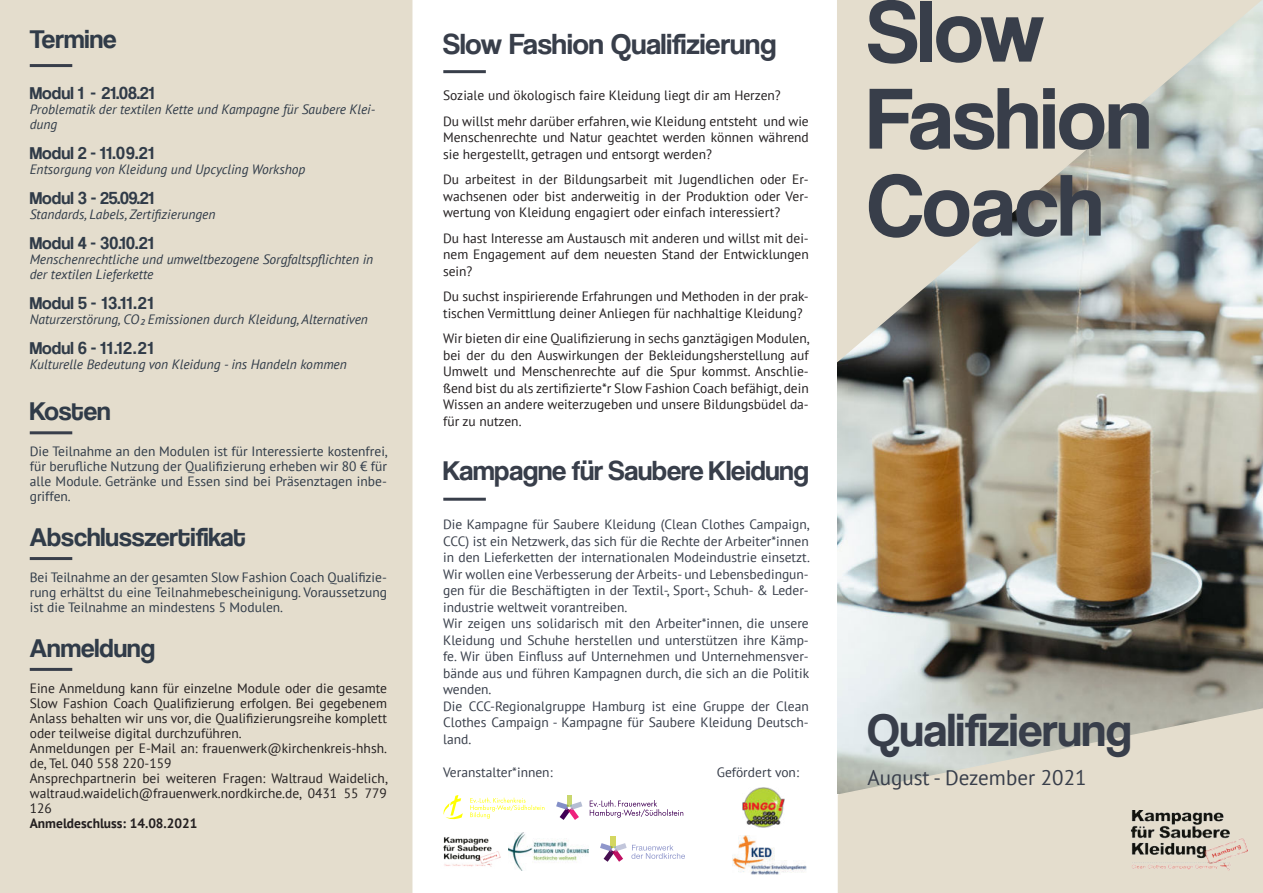
<style>
.page{position:relative;width:1263px;height:893px;background:#fff}
.page>*{position:absolute;margin:0;border:0;box-sizing:border-box;transform-origin:0 0}
.t1{font:90px/87px "Coolvetica Rg";color:#383e4a}
.t2{font:48px "Coolvetica Rg";color:#383e4a}
.t3{font:30px "Coolvetica Rg";color:#383e4a}
.t4{font:28.5px "Coolvetica Rg";letter-spacing:-.005em;color:#383e4a}
.t5{font:27px "Coolvetica Rg";color:#303b48}
.t6{font:21px "PT Sans";color:#383e4a}
.t7{font:18px "Coolvetica Rg";color:#303b48}
.t8{font:13.5px/16.5px "PT Sans";color:#231f20}
.t9{font:13.5px/16.5px "PT Sans";color:#383e4a}
.t10{font:italic 13.5px/15px "PT Sans";color:#303b48}
.t11{font:13.5px/15px "PT Sans";color:#303b48;text-align:justify}
.t12{font:700 13.5px "PT Sans";color:#231f20}
</style>
<div class="page">
<img style="left:838px;top:364px;width:425px;height:341px">
<div style="left:0;top:0;width:412px;height:893px;background:#e4ddcd"></div>
<svg style="left:837px;top:0;width:426px;height:364px;background:#c6c5ba"></svg>
<hr style="left:443px;top:70px;width:43px;height:3px;background:#383e4a">
<hr style="left:443px;top:498px;width:43px;height:3px;background:#383e4a">
<hr style="left:30px;top:64px;width:42px;height:3px;background:#383e4a">
<hr style="left:30px;top:431px;width:42px;height:3px;background:#383e4a">
<hr style="left:30px;top:557px;width:42px;height:3px;background:#383e4a">
<hr style="left:30px;top:668px;width:42px;height:3px;background:#383e4a">
<svg style="left:837px;top:705px;width:426px;height:188px;background:#dbd7ca"></svg>
<img style="left:1125px;top:810px;width:126px;height:65px">
<div style="left:611px;top:836px;width:5px;height:12px;background:#d4d761"></div>
<svg style="left:600px;top:843px;width:85px;height:19px"></svg>
<img style="left:443px;top:837px;width:58px;height:30px">
<img style="left:742px;top:787px;width:43px;height:40px">
<svg style="left:590px;top:800px;width:93px;height:18px"></svg>
<div style="left:567px;top:795px;width:5px;height:11px;background:#c9d76e"></div>
<svg style="left:556px;top:802px;width:26px;height:18px"></svg>
<svg style="left:470px;top:798px;width:74px;height:21px"></svg>
<svg style="left:443px;top:795px;width:20px;height:25px"></svg>
<img style="left:732px;top:835px;width:74px;height:39px">
<img style="left:509px;top:832px;width:79px;height:38px">
<h3 class="t5" style="left:30px;top:28px;width:89px">Termine</h3>
<h3 class="t7" style="left:30px;top:86px;width:126px">Modul 1 - 21.08.21</h3>
<p class="t10" style="left:30px;top:103px;width:347px">Problematik der textilen Kette und Kampagne für Saubere Klei&shy;dung</p>
<h3 class="t7" style="left:30px;top:146px;width:126px">Modul 2 - 11.09.21</h3>
<p class="t10" style="left:30px;top:163px;width:277px">Entsorgung von Kleidung und Upcycling Workshop</p>
<h3 class="t7" style="left:30px;top:191px;width:126px">Modul 3 - 25.09.21</h3>
<p class="t10" style="left:30px;top:207px;width:187px">Standards, Labels, Zertifizierungen</p>
<h3 class="t7" style="left:30px;top:236px;width:125px">Modul 4 - 30.10.21</h3>
<p class="t10" style="left:30px;top:252px;width:345px">Menschenrechtliche und umweltbezogene Sorgfaltspflichten in der textilen Lieferkette</p>
<h3 class="t7" style="left:30px;top:296px;width:125px">Modul 5 - 13.11.21</h3>
<p class="t10" style="left:30px;top:312px;width:340px">Naturzerstörung, CO² Emissionen durch Kleidung, Alternativen</p>
<h3 class="t7" style="left:30px;top:341px;width:125px">Modul 6 - 11.12.21</h3>
<p class="t10" style="left:30px;top:358px;width:319px">Kulturelle Bedeutung von Kleidung - ins Handeln kommen</p>
<h3 class="t5" style="left:30px;top:400px;width:83px">Kosten</h3>
<p class="t11" style="left:30px;top:444px;width:360px">Die Teilnahme an den Modulen ist für Interessierte kostenfrei, für berufliche Nutzung der Qualifizierung erheben wir 80 € für alle Module. Getränke und Essen sind bei Präsenztagen inbe&shy;griffen.</p>
<h3 class="t5" style="left:30px;top:521px;width:217px">Abschlusszertifikat</h3>
<p class="t11" style="left:30px;top:569px;width:359px">Bei Teilnahme an der gesamten Slow Fashion Coach Qualifizie&shy;rung erhältst du eine Teilnahmebescheinigung. Voraussetzung ist die Teilnahme an mindestens 5 Modulen.</p>
<h3 class="t5" style="left:30px;top:637px;width:127px">Anmeldung</h3>
<p class="t8" style="left:30px;top:680px;width:360px;line-height:15px">Eine Anmeldung kann für einzelne Module oder die gesamte Slow Fashion Coach Qualifizierung erfolgen. Bei gegebenem Anlass behalten wir uns vor, die Qualifizierungsreihe komplett oder teilweise digital durchzuführen.<br>Anmeldungen per E-Mail an: frauenwerk@kirchenkreis-hhsh. de, Tel. 040 558 220-159<br>Ansprechpartnerin bei weiteren Fragen: Waltraud Waidelich, waltraud.waidelich@frauenwerk.nordkirche.de, 0431 55 779<br>126</p>
<p class="t12" style="left:30px;top:818px;width:169px">Anmeldeschluss: 14.08.2021</p>
<h3 class="t3" style="left:443px;top:26px;width:335px">Slow Fashion Qualifizierung</h3>
<p class="t8" style="left:443px;top:82px;width:367px;line-height:25.5px">Soziale und ökologisch faire Kleidung liegt dir am Herzen?<br>Du willst mehr darüber erfahren, wie Kleidung entsteht und wie</p>
<p class="t8" style="left:443px;top:129px;width:367px">Menschenrechte und Natur geachtet werden können während sie hergestellt, getragen und entsorgt werden?</p>
<p class="t8" style="left:443px;top:171px;width:367px;text-align:justify">Du arbeitest in der Bildungsarbeit mit Jugendlichen oder Er&shy;wachsenen oder bist anderweitig in der Produktion oder Ver&shy;wertung von Kleidung engagiert oder einfach interessiert?</p>
<p class="t8" style="left:443px;top:229px;width:367px;text-align:justify">Du hast Interesse am Austausch mit anderen und willst mit dei&shy;nem Engagement auf dem neuesten Stand der Entwicklungen sein?</p>
<p class="t8" style="left:443px;top:288px;width:367px">Du suchst inspirierende Erfahrungen und Methoden in der prak&shy;tischen Vermittlung deiner Anliegen für nachhaltige Kleidung?</p>
<p class="t8" style="left:443px;top:330px;width:368px;text-align:justify">Wir bieten dir eine Qualifizierung in sechs ganztägigen Modulen, bei der du den Auswirkungen der Bekleidungsherstellung auf Umwelt und Menschenrechte auf die Spur kommst. Anschlie&shy;ßend bist du als zertifizierte*r Slow Fashion Coach befähigt, dein Wissen an andere weiterzugeben und unsere Bildungsbüdel da&shy;für zu nutzen.</p>
<h3 class="t4" style="left:443px;top:459px;width:367px">Kampagne für Saubere Kleidung</h3>
<p class="t9" style="left:443px;top:516px;width:368px">Die Kampagne für Saubere Kleidung (Clean Clothes Campaign, CCC) ist ein Netzwerk, das sich für die Rechte der Arbeiter*innen in den Lieferketten der internationalen Modeindustrie einsetzt.<br>Wir wollen eine Verbesserung der Arbeits- und Lebensbedingun&shy;gen für die Beschäftigten in der Textil-, Sport-, Schuh- &amp; Leder&shy;industrie weltweit vorantreiben.<br>Wir zeigen uns solidarisch mit den Arbeiter*innen, die unsere Kleidung und Schuhe herstellen und unterstützen ihre Kämp&shy;fe. Wir üben Einfluss auf Unternehmen und Unternehmensver&shy;bände aus und führen Kampagnen durch, die sich an die Politik wenden.<br>Die CCC-Regionalgruppe Hamburg ist eine Gruppe der Clean Clothes Campaign - Kampagne für Saubere Kleidung Deutsch&shy;land.</p>
<p class="t9" style="left:443px;top:763px;width:111px">Veranstalter*innen:</p>
<p class="t9" style="left:717px;top:763px;width:84px">Gefördert von:</p>
<h1 class="t1" style="left:867px;top:-5px;width:286px">Slow<br>Fashion<br>Coach</h1>
<h2 class="t2" style="left:867px;top:701px;width:266px">Qualifizierung</h2>
<h3 class="t6" style="left:867px;top:764px;width:221px">August - Dezember 2021</h3>
</div>
